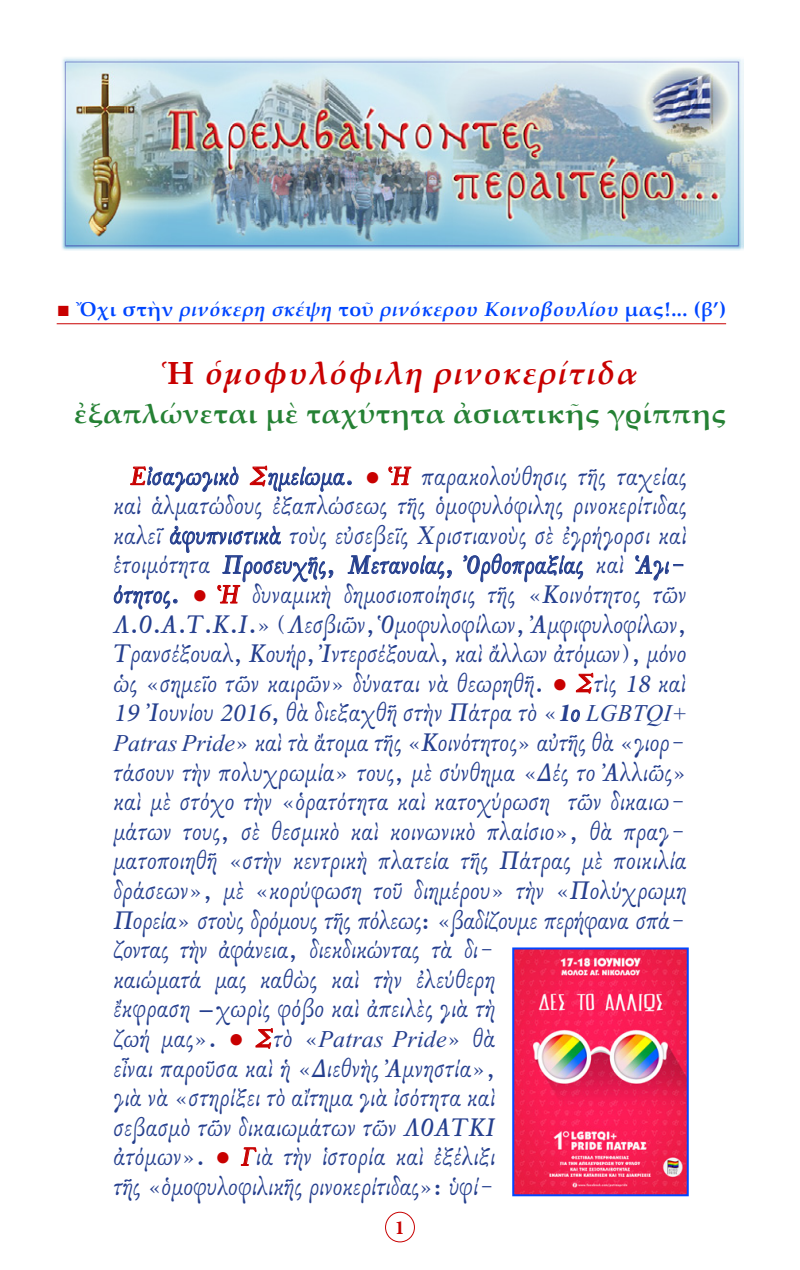
<style>
.page{position:relative;width:800px;height:1270px;background:#fff}
.page>*{position:absolute;margin:0;border:0;box-sizing:border-box;transform-origin:0 0}
.t1{font:italic 700 32px "Palatino Linotype";letter-spacing:.05em;color:#c80000}
.t2{font:700 28px "Palatino Linotype";letter-spacing:.02em;color:#258134}
.t3{font:26px/29.6px "GFS Baskerville";letter-spacing:.01em;color:#253f8e;text-align:justify}
.t4{font:italic 700 20px "Palatino Linotype";letter-spacing:.03em;color:#0046ff}
.t5{font:700 20px "Minion Pro";color:#c80000}
.s1{font-family:"CTOS New Times Roman Test 1";font-weight:400;font-style:normal;font-size:22px;color:#c80000}
.s2{font-style:normal}
.s3{color:#c80000}
.s4{font-family:"Palatino Linotype";color:#c80000}
.s5{font-family:"Minion Pro";font-style:italic}
.s6{font-family:"Minion Pro";font-weight:700;font-style:italic}
.s7{font-family:"CTOS New Times Italic Test 1";font-size:24px}
.s8{font-family:"CTOS New Times Italic Test 1";font-size:22px}
</style>
<div class="page">
<div style="left:385px;top:1212px;width:30px;height:30px;border:1px solid #c80000;border-radius:50%"></div>
<img style="left:62px;top:57px;width:681px;height:194px">
<hr style="left:57px;top:323px;width:669px;height:1px;background:#c80000">
<svg style="left:130px;top:466px;width:109px;height:26px"></svg>
<svg style="left:249px;top:465px;width:103px;height:27px"></svg>
<svg style="left:389px;top:466px;width:22px;height:19px"></svg>
<svg style="left:347px;top:555px;width:105px;height:25px"></svg>
<svg style="left:463px;top:553px;width:121px;height:30px"></svg>
<svg style="left:635px;top:555px;width:48px;height:26px"></svg>
<svg style="left:113px;top:525px;width:221px;height:85px"></svg>
<svg style="left:576px;top:673px;width:17px;height:21px"></svg>
<svg style="left:571px;top:709px;width:9px;height:13px"></svg>
<svg style="left:255px;top:1028px;width:18px;height:21px"></svg>
<svg style="left:240px;top:1147px;width:17px;height:19px"></svg>
<img style="left:515px;top:950px;width:171px;height:243px">
<div style="left:512px;top:947px;width:177px;height:249px;border:2px solid #0046ff"></div>
<p class="t4" style="left:57px;top:295px;width:671px"><span class="s1">■</span> <span class="s2">Ὄχι στὴν</span> ρινόκερη σκέψη <span class="s2">τοῦ</span> ρινόκερου Κοινοβουλίου <span class="s2">μας!... (β’)</span></p>
<p class="t1" style="left:162px;top:350px;width:477px"><span class="s2">Ἡ</span> ὁμοφυλόφιλη ρινοκερίτιδα</p>
<p class="t2" style="left:74px;top:394px;width:653px">ἐξαπλώνεται μὲ ταχύτητα ἀσιατικῆς γρίππης</p>
<p class="t3" style="left:113px;top:463px;width:575px;text-indent:17px"><span class="s3">Ε</span>ἰσαγωγικὸ <span class="s3">Σ</span>ημείωμα. <span class="s4">●</span> <span class="s3">Ἡ</span> παρακολούθησις τῆς ταχείας καὶ ἁλματώδους ἐξαπλώσεως τῆς ὁμοφυλόφιλης ρινοκερίτιδας καλεῖ ἀφυπνιστικὰ τοὺς εὐσεβεῖς Χριστιανοὺς σὲ ἐγρήγορσι καὶ ἑτοιμότητα Προσευχῆς, Μετανοίας, Ὀρθοπραξίας καὶ Ἁγι&shy;ότητος. <span class="s4">●</span> <span class="s3">Ἡ</span> δυναμικὴ δημοσιοποίησις τῆς «Κοινότητος τῶν Λ.Ο.Α.Τ.Κ.Ι.» (Λεσβιῶν, Ὁμοφυλοφίλων, Ἀμφιφυλοφίλων, Τρανσέξουαλ, Κουήρ, Ἰντερσέξουαλ, καὶ ἄλλων ἀτόμων), μόνο</p>
<p class="t3" style="left:113px;top:670px;width:574px">ὡς «σημεῖο τῶν καιρῶν» δύναται νὰ θεωρηθῆ. <span class="s4">●</span> <span class="s3">Σ</span>τὶς <span class="s5">18</span> καὶ</p>
<p class="t3" style="left:113px;top:700px;width:575px"><span class="s5">19</span> Ἰουνίου <span class="s5">2016</span>, θὰ διεξαχθῆ στὴν Πάτρα τὸ «<span class="s6">1</span>ο <span class="s7">LGBTQI</span><span class="s8">+</span></p>
<p class="t3" style="left:113px;top:730px;width:575px"><span class="s7">Patras Pride</span>» καὶ τὰ ἄτομα τῆς «Κοινότητος» αὐτῆς θὰ «γιορ-</p>
<p class="t3" style="left:113px;top:759px;width:575px">τάσουν τὴν πολυχρωμία» τους, μὲ σύνθημα «Δές το Ἀλλιῶς» καὶ μὲ στόχο τὴν «ὁρατότητα καὶ κατοχύρωση τῶν δικαιω&shy;μάτων τους, σὲ θεσμικὸ καὶ κοινωνικὸ πλαίσιο», θὰ πραγ&shy;ματοποιηθῆ «στὴν κεντρικὴ πλατεία τῆς Πάτρας μὲ ποικιλία δράσεων», μὲ «κορύφωση τοῦ διημέρου» τὴν «Πολύχρωμη</p>
<p class="t3" style="left:113px;top:907px;width:575px;text-align:left">Πορεία» στοὺς δρόμους τῆς πόλεως: «βαδίζουμε περήφανα σπά&shy;ζοντας τὴν ἀφάνεια, διεκδικώντας τὰ δι-<br>καιώματά μας καθὼς καὶ τὴν ἐλεύθερη<br>ἔκφραση –χωρὶς φόβο καὶ ἀπειλὲς γιὰ τὴ<br>ζωή μας». <span class="s4">●</span> <span class="s3">Σ</span>τὸ «<span class="s7">Patras Pride</span>» θὰ<br>εἶναι παροῦσα καὶ ἡ «Διεθνὴς Ἀμνηστία»,<br>γιὰ νὰ «στηρίξει τὸ αἴτημα γιὰ ἰσότητα καὶ</p>
<p class="t3" style="left:113px;top:1114px;width:383px">σεβασμὸ τῶν δικαιωμάτων τῶν ΛΟΑΤΚΙ ἀτόμων». <span class="s4">●</span> <span class="s3">Γ</span>ιὰ τὴν ἱστορία καὶ ἐξέλιξι τῆς «ὁμοφυλοφιλικῆς ρινοκερίτιδας»: ὑφί-</p>
<p class="t5" style="left:395px;top:1213px;width:11px">1</p>
</div>
